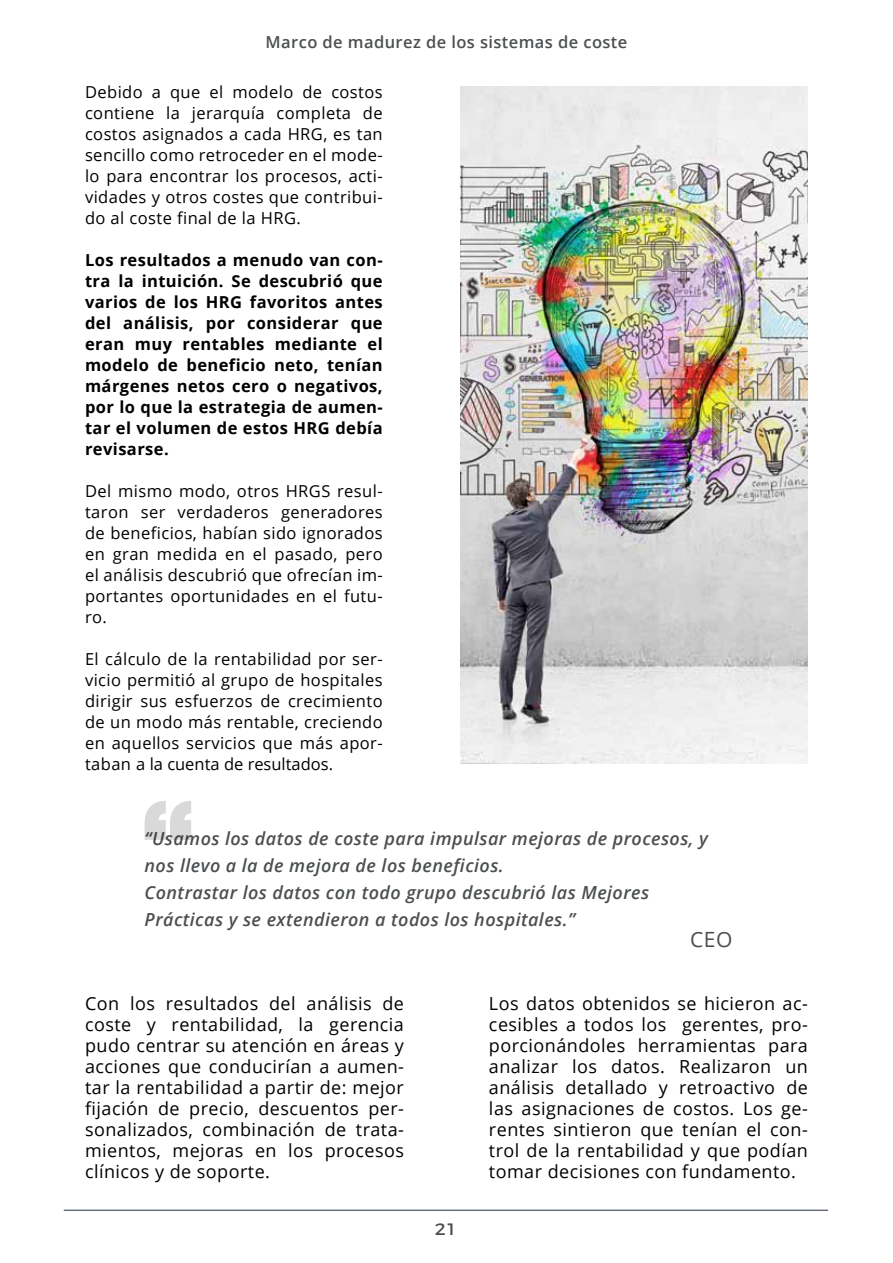
<style>
.page{position:relative;width:893px;height:1263px;background:#fff}
.page>*{position:absolute;margin:0;border:0;box-sizing:border-box;transform-origin:0 0}
.t1{font:21px "Open Sans";color:#4c4f51}
.t2{font:18px/21px "Open Sans";letter-spacing:.025em;color:#000;text-align:justify}
.t3{font:italic 600 18px/27px "Open Sans";letter-spacing:.025em;color:#4c4f51}
.t4{font:16.5px/21px "Open Sans";letter-spacing:.025em;color:#000;text-align:justify}
.t5{font:700 16.5px/21px "Open Sans";letter-spacing:.025em;color:#000;text-align:justify}
.t6{font:600 16.5px "Open Sans";letter-spacing:.025em;color:#4c4f51}
.t7{font:16.5px "Montserrat";color:#4c4f51;scale:1.1 1}
</style>
<div class="page">
<img style="left:461px;top:86px;width:347px;height:677px">
<svg style="left:145px;top:801px;width:46px;height:39px"></svg>
<hr style="left:64px;top:1210px;width:764px;height:1px;background:#263346">
<p class="t6" style="left:266px;top:30px;width:363px">Marco de madurez de los sistemas de coste</p>
<p class="t4" style="left:85px;top:81px;width:299px">Debido a que el modelo de costos contiene la jerarquía completa de costos asignados a cada HRG, es tan sencillo como retroceder en el mode&shy;lo para encontrar los procesos, acti&shy;vidades y otros costes que contribui&shy;do al coste final de la HRG.</p>
<p class="t5" style="left:85px;top:249px;width:299px">Los resultados a menudo van con&shy;tra la intuición. Se descubrió que varios de los HRG favoritos antes del análisis, por considerar que eran muy rentables mediante el modelo de beneficio neto, tenían márgenes netos cero o negativos, por lo que la estrategia de aumen&shy;tar el volumen de estos HRG debía revisarse.</p>
<p class="t4" style="left:85px;top:480px;width:299px">Del mismo modo, otros HRGS resul&shy;taron ser verdaderos generadores de beneficios, habían sido ignorados en gran medida en el pasado, pero el análisis descubrió que ofrecían im&shy;portantes oportunidades en el futu&shy;ro.</p>
<p class="t4" style="left:85px;top:648px;width:299px">El cálculo de la rentabilidad por ser&shy;vicio permitió al grupo de hospitales dirigir sus esfuerzos de crecimiento de un modo más rentable, creciendo en aquellos servicios que más apor&shy;taban a la cuenta de resultados.</p>
<p class="t3" style="left:145px;top:825px;width:565px">“Usamos los datos de coste para impulsar mejoras de procesos, y nos llevo a la de mejora de los beneficios.<br>Contrastar los datos con todo grupo descubrió las Mejores Prácticas y se extendieron a todos los hospitales.”</p>
<p class="t1" style="left:690px;top:925px;width:44px">CEO</p>
<p class="t2" style="left:85px;top:992px;width:320px">Con los resultados del análisis de coste y rentabilidad, la gerencia pudo centrar su atención en áreas y acciones que conducirían a aumen&shy;tar la rentabilidad a partir de: mejor fijación de precio, descuentos per&shy;sonalizados, combinación de trata&shy;mientos, mejoras en los procesos clínicos y de soporte.</p>
<p class="t7" style="left:435px;top:1219px;width:22px">21</p>
<p class="t2" style="left:489px;top:992px;width:320px">Los datos obtenidos se hicieron ac&shy;cesibles a todos los gerentes, pro&shy;porcionándoles herramientas para analizar los datos. Realizaron un análisis detallado y retroactivo de las asignaciones de costos. Los ge&shy;rentes sintieron que tenían el con&shy;trol de la rentabilidad y que podían tomar decisiones con fundamento.</p>
</div>
